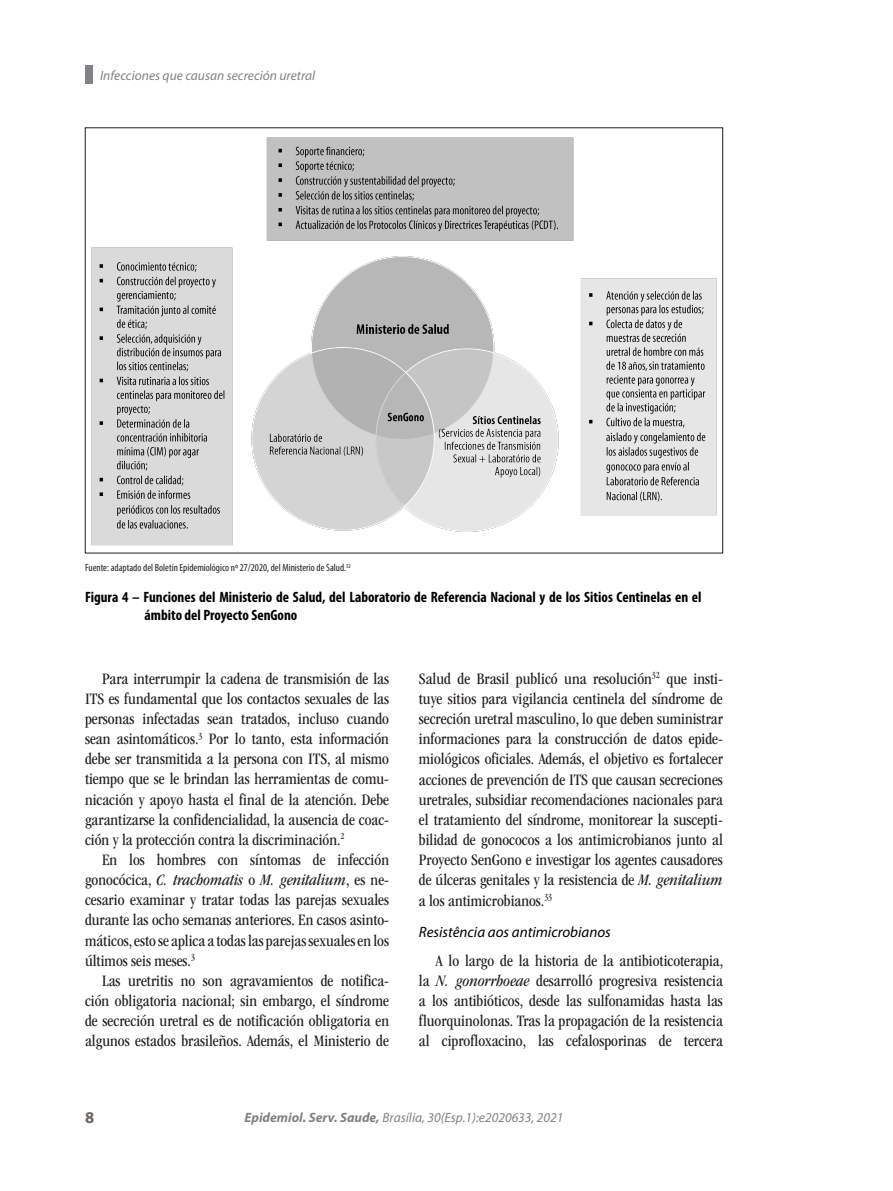
<style>
.page{position:relative;width:893px;height:1191px;background:#fff}
.page>*{position:absolute;margin:0;border:0;box-sizing:border-box;transform-origin:0 0}
.texto_nor{font:condensed 16.5px/20.1px "ITC Garamond Std";color:#231f20;text-align:justify}
.t1{font:700 16.5px "Myriad Pro";color:#6b6360}
.titulo_tab_fig{font:700 condensed 15px/18px "Myriad Pro";color:#000}
.subsubtitulo{font:italic 15px "Myriad Pro";color:#000}
.t2{font:italic 13.5px "Myriad Pro";color:#808285}
.legenda_esq2{font:condensed 10.5px "Myriad Pro";color:#231f20}
.s1{font-style:italic}
.s2{font-weight:700}
</style>
<div class="page">
<div style="left:85px;top:65px;width:8px;height:19px;background:#808285"></div>
<img style="left:91px;top:137px;width:626px;height:409px">
<p class="t2" style="left:100px;top:67px;width:217px">Infecciones que causan secreción uretral</p>
<p class="legenda_esq2" style="left:85px;top:561px;width:267px">Fuente: adaptado del Boletín Epidemiológico nº 27/2020, del Ministerio de Salud.<sup>32</sup></p>
<p class="titulo_tab_fig" style="left:145px;top:587px;width:558px;text-indent:-60px">Figura 4 – Funciones del Ministerio de Salud, del Laboratorio de Referencia Nacional y de los Sitios Centinelas en el ámbito del Proyecto SenGono</p>
<p class="texto_nor" style="left:85px;top:668px;width:306px;text-indent:17px">Para interrumpir la cadena de transmisión de las ITS es fundamental que los contactos sexuales de las personas infectadas sean tratados, incluso cuando sean asintomáticos.<sup>3</sup> Por lo tanto, esta información debe ser transmitida a la persona con ITS, al mismo tiempo que se le brindan las herramientas de comu&shy;nicación y apoyo hasta el final de la atención. Debe garantizarse la confidencialidad, la ausencia de coac&shy;ción y la protección contra la discriminación.<sup>2</sup></p>
<p class="texto_nor" style="left:85px;top:850px;width:306px;text-indent:17px">En los hombres con síntomas de infección gonocócica, <span class="s1">C. trachomatis</span> o <span class="s1">M. genitalium</span>, es ne&shy;cesario examinar y tratar todas las parejas sexuales durante las ocho semanas anteriores. En casos asinto&shy;máticos, esto se aplica a todas las parejas sexuales en los últimos seis meses.<sup>3</sup></p>
<p class="texto_nor" style="left:85px;top:970px;width:306px;text-indent:17px">Las uretritis no son agravamientos de notifica&shy;ción obligatoria nacional; sin embargo, el síndrome de secreción uretral es de notificación obligatoria en algunos estados brasileños. Además, el Ministerio de</p>
<p class="texto_nor" style="left:419px;top:668px;width:306px">Salud de Brasil publicó una resolución<sup>32</sup> que insti&shy;tuye sitios para vigilancia centinela del síndrome de secreción uretral masculino, lo que deben suministrar informaciones para la construcción de datos epide&shy;miológicos oficiales. Además, el objetivo es fortalecer acciones de prevención de ITS que causan secreciones uretrales, subsidiar recomendaciones nacionales para el tratamiento del síndrome, monitorear la suscepti&shy;bilidad de gonococos a los antimicrobianos junto al Proyecto SenGono e investigar los agentes causadores de úlceras genitales y la resistencia de <span class="s1">M. genitalium </span>a los antimicrobianos.<sup>33</sup></p>
<p class="subsubtitulo" style="left:419px;top:922px;width:193px">Resistência aos antimicrobianos</p>
<p class="texto_nor" style="left:419px;top:950px;width:306px;text-indent:17px">A lo largo de la historia de la antibioticoterapia, la <span class="s1">N. gonorrhoeae</span> desarrolló progresiva resistencia a los antibióticos, desde las sulfonamidas hasta las fluorquinolonas. Tras la propagación de la resistencia al ciprofloxacino, las cefalosporinas de tercera</p>
<p class="t1" style="left:85px;top:1106px;width:11px">8</p>
<p class="t2" style="left:244px;top:1108px;width:320px"><span class="s2">Epidemiol. Serv. Saude,</span> Brasília, 30(Esp.1):e2020633, 2021</p>
</div>
